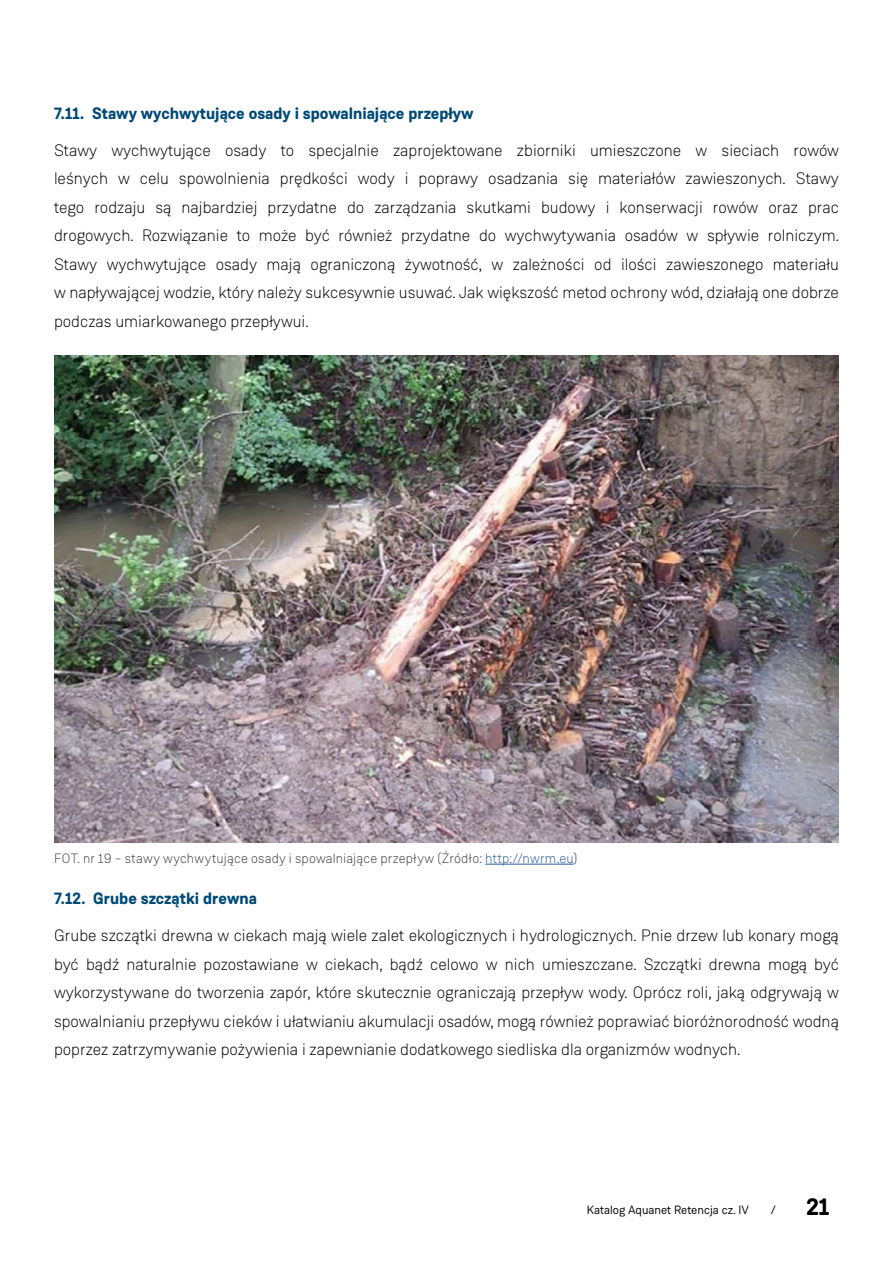
<style>
.page{position:relative;width:893px;height:1263px;background:#fff}
.page>*{position:absolute;margin:0;border:0;box-sizing:border-box;transform-origin:0 0}
.t1{font:700 24px "Weissenhof Grotesk";color:#000}
.t2{font:300 16.5px/28.5px "Weissenhof Grotesk";color:#000;text-align:justify}
.t3{font:700 16.5px "Weissenhof Grotesk";color:#004977}
.t4{font:300 13.5px "Weissenhof Grotesk";letter-spacing:.01em;color:#3c3c3b}
.t5{font:12px "Weissenhof Grotesk";color:#000}
.s1{color:#275b9b}
</style>
<div class="page">
<hr style="left:485px;top:864px;width:88px;height:1px;background:#275b9b">
<img style="left:54px;top:355px;width:785px;height:488px">
<p class="t3" style="left:54px;top:103px;width:421px">7.11. Stawy wychwytujące osady i spowalniające przepływ</p>
<p class="t2" style="left:54px;top:136px;width:787px">Stawy wychwytujące osady to specjalnie zaprojektowane zbiorniki umieszczone w sieciach rowów leśnych w celu spowolnienia prędkości wody i poprawy osadzania się materiałów zawieszonych. Stawy tego rodzaju są najbardziej przydatne do zarządzania skutkami budowy i konserwacji rowów oraz prac drogowych. Rozwiązanie to może być również przydatne do wychwytywania osadów w spływie rolniczym.<br>Stawy wychwytujące osady mają ograniczoną żywotność, w zależności od ilości zawieszonego materiału w napływającej wodzie, który należy sukcesywnie usuwać. Jak większość metod ochrony wód, działają one dobrze podczas umiarkowanego przepływui.</p>
<p class="t4" style="left:54px;top:850px;width:525px">FOT. nr 19 – stawy wychwytujące osady i spowalniające przepływ (Źródło: <span class="s1">http://nwrm.eu</span>)</p>
<p class="t3" style="left:54px;top:888px;width:204px">7.12. Grube szczątki drewna</p>
<p class="t2" style="left:54px;top:921px;width:786px">Grube szczątki drewna w ciekach mają wiele zalet ekologicznych i hydrologicznych. Pnie drzew lub konary mogą być bądź naturalnie pozostawiane w ciekach, bądź celowo w nich umieszczane. Szczątki drewna mogą być wykorzystywane do tworzenia zapór, które skutecznie ograniczają przepływ wody. Oprócz roli, jaką odgrywają w spowalnianiu przepływu cieków i ułatwianiu akumulacji osadów, mogą również poprawiać bioróżnorodność wodną poprzez zatrzymywanie pożywienia i zapewnianie dodatkowego siedliska dla organizmów wodnych.</p>
<p class="t5" style="left:587px;top:1202px;width:163px">Katalog Aquanet Retencja cz. IV</p>
<p class="t5" style="left:771px;top:1202px;width:7px">/</p>
<h1 class="t1" style="left:806px;top:1191px;width:24px">21</h1>
</div>
